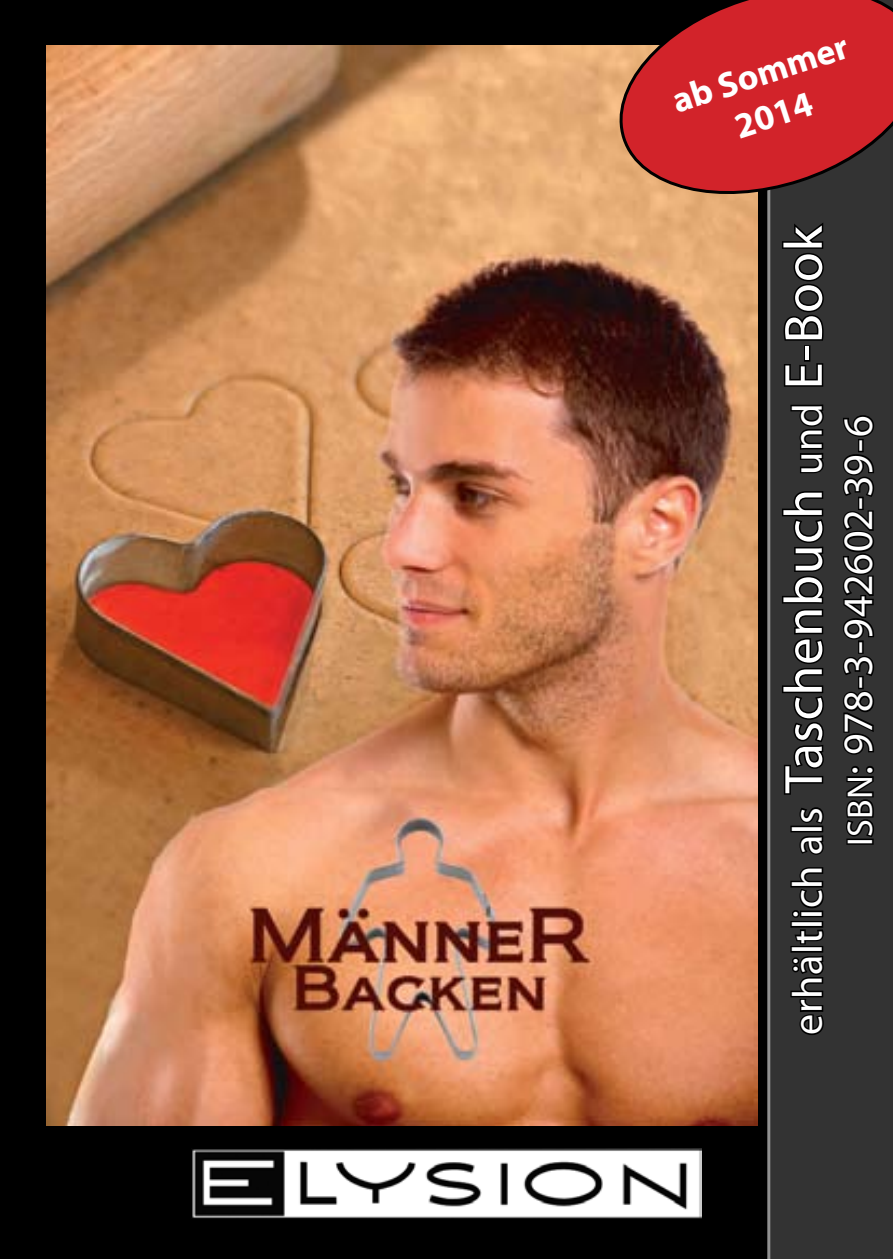
<style>
.page{position:relative;width:893px;height:1259px;background:#fff}
.page>*{position:absolute;margin:0;border:0;box-sizing:border-box;transform-origin:0 0}
.t1{font:54px "Myriad Pro";letter-spacing:.015em;color:#fff}
.t2{font:42px "Myriad Pro";letter-spacing:-.005em;color:#fff}
.t3{font:700 36px/43.2px "Myriad Pro";color:#fff;text-align:center}
.s1{font-size:42px}
.s2{font-size:36px}
</style>
<div class="page">
<div style="left:0;top:0;width:767px;height:1259px;background:#000"></div>
<div style="left:767px;top:207px;width:126px;height:1052px;background:#333"></div>
<img style="left:46px;top:46px;width:712px;height:1079px">
<svg style="left:789px;top:954px;width:36px;height:82px;background:#1c1c1c"></svg>
<div style="left:790px;top:946px;width:33px;height:6px;border:3px solid #000"></div>
<svg style="left:792px;top:928px;width:34px;height:18px"></svg>
<div style="left:790px;top:921px;width:33px;height:6px;border:3px solid #000"></div>
<div style="left:800px;top:910px;width:23px;height:7px;border:3px solid #000"></div>
<div style="left:792px;top:910px;width:7px;height:7px;border:3px solid #000;border-radius:50%"></div>
<svg style="left:789px;top:865px;width:36px;height:44px;background:#1e1e1e"></svg>
<svg style="left:798px;top:833px;width:27px;height:23px"></svg>
<div style="left:790px;top:825px;width:33px;height:7px;border:3px solid #000"></div>
<svg style="left:798px;top:805px;width:27px;height:21px"></svg>
<svg style="left:780px;top:489px;width:45px;height:307px;background:#212121"></svg>
<svg style="left:789px;top:403px;width:36px;height:72px;background:#1e1e1e"></svg>
<svg style="left:782px;top:362px;width:43px;height:26px"></svg>
<div style="left:804px;top:345px;width:6px;height:17px;border:3px solid #000"></div>
<svg style="left:780px;top:219px;width:45px;height:123px;background:#202020"></svg>
<div style="left:846px;top:838px;width:28px;height:7px;border:3px solid #000"></div>
<svg style="left:844px;top:774px;width:32px;height:65px;background:#171717"></svg>
<div style="left:851px;top:766px;width:8px;height:8px;border:3px solid #000;border-radius:50%"></div>
<div style="left:866px;top:766px;width:8px;height:8px;border:3px solid #000;border-radius:50%"></div>
<svg style="left:841px;top:654px;width:35px;height:102px;background:#1c1c1c"></svg>
<div style="left:858px;top:640px;width:6px;height:14px;border:3px solid #000"></div>
<svg style="left:841px;top:452px;width:35px;height:189px;background:#1b1b1b"></svg>
<div style="left:858px;top:439px;width:6px;height:13px;border:3px solid #000"></div>
<svg style="left:841px;top:413px;width:35px;height:25px"></svg>
<img style="left:191px;top:1148px;width:511px;height:70px">
<svg style="left:608px;top:0;width:285px;height:207px;background:#b2302f"></svg>
<p class="t3" style="left:666px;top:80px;width:184px;rotate:-18deg">ab Sommer<br>2014</p>
<p class="t1" style="left:770px;top:1035px;width:811px;rotate:-90deg"><span class="s1">erhältlich als</span> Taschenbuch <span class="s1">und</span> E-Book</p>
<p class="t2" style="left:832px;top:846px;width:432px;rotate:-90deg"><span class="s2">ISBN</span>: 978-3-942602-39-6</p>
</div>
